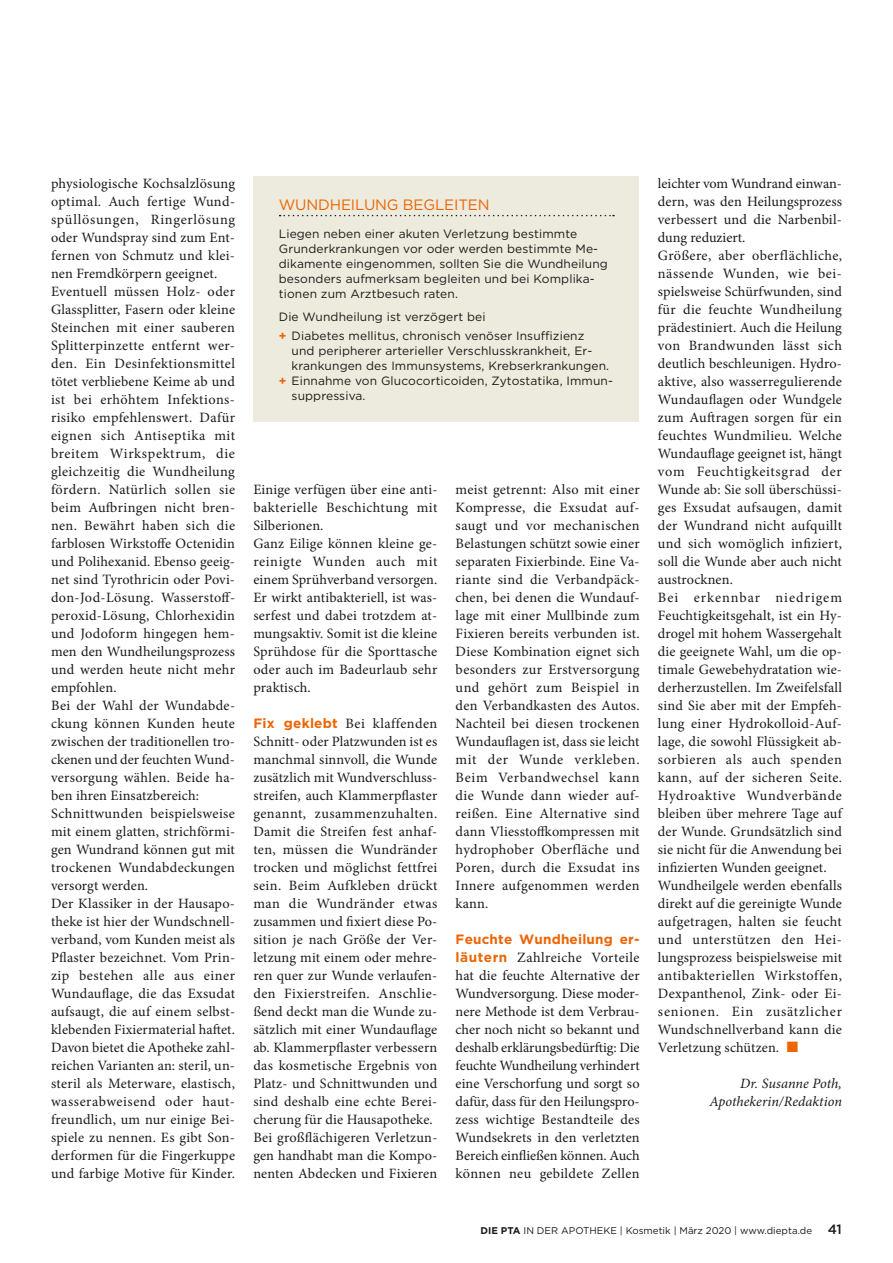
<style>
.page{position:relative;width:893px;height:1263px;background:#fff}
.page>*{position:absolute;margin:0;border:0;box-sizing:border-box;transform-origin:0 0}
.t1{font:15px "Gotham";letter-spacing:-.01em;color:#ec6502}
.t2{font:14.25px/18px "Minion Pro";letter-spacing:.015em;color:#1a1a18}
.t3{font:italic 14.25px/18px "Minion Pro";color:#1a1a18;text-align:right}
.t4{font:700 13.5px "Gotham";letter-spacing:.015em;color:#ec6502}
.t5{font:12px/15px "Gotham";letter-spacing:.01em;color:#1a1a18}
.t6{font:9.75px "Gotham";color:#1a1a18}
.s1{font-weight:700;color:#ec6502}
.s2{font-family:"Gotham";font-weight:700;font-size:13.5px;color:#ec6502}
.s3{color:#ec6502}
.s4{font-weight:700}
.s5{font-weight:500;font-size:13.5px}
</style>
<div class="page">
<div style="left:253px;top:176px;width:386px;height:246px;background:#edebdd"></div>
<svg style="left:280px;top:215px;width:334px;height:1px"></svg>
<p class="t2" style="left:51px;top:175px;width:186px">physiologische Kochsalzlösung optimal. Auch fertige Wund&shy;spüllösungen, Ringerlösung oder Wundspray sind zum Ent&shy;fernen von Schmutz und klei&shy;nen Fremdkörpern geeignet.<br>Eventuell müssen Holz- oder<br>Glassplitter, Fasern oder kleine<br>Steinchen mit einer sauberen<br>Splitterpinzette entfernt wer&shy;den. Ein Desinfektionsmittel tötet verbliebene Keime ab und ist bei erhöhtem Infektions&shy;risiko empfehlenswert. Dafür eignen sich Antiseptika mit breitem Wirkspektrum, die gleichzeitig die Wundheilung fördern. Natürlich sollen sie beim Aufbringen nicht bren&shy;nen. Bewährt haben sich die farblosen Wirkstoffe Octenidin und Polihexanid. Ebenso geeig&shy;net sind Tyrothricin oder Povi&shy;don-Jod-Lösung. Wasserstoff&shy;peroxid-Lösung, Chlorhexidin und Jodoform hingegen hem&shy;men den Wundheilungsprozess und werden heute nicht mehr empfohlen.<br>Bei der Wahl der Wundabde&shy;ckung können Kunden heute zwischen der traditionellen tro&shy;ckenen und der feuchten Wund&shy;versorgung wählen. Beide ha&shy;ben ihren Einsatzbereich:<br>Schnittwunden beispielsweise mit einem glatten, strichförmi&shy;gen Wundrand können gut mit trockenen Wundabdeckungen versorgt werden.<br>Der Klassiker in der Hausapo&shy;theke ist hier der Wundschnell&shy;verband, vom Kunden meist als<br>Pflaster bezeichnet. Vom Prin&shy;zip bestehen alle aus einer<br>Wundauflage, die das Exsudat aufsaugt, die auf einem selbst&shy;klebenden Fixiermaterial haftet.<br>Davon bietet die Apotheke zahl&shy;reichen Varianten an: steril, un&shy;steril als Meterware, elastisch, wasserabweisend oder haut&shy;freundlich, um nur einige Bei&shy;spiele zu nennen. Es gibt Son&shy;derformen für die Fingerkuppe und farbige Motive für Kinder.</p>
<p class="t1" style="left:279px;top:195px;width:212px">WUNDHEILUNG BEGLEITEN</p>
<p class="t5" style="left:279px;top:225px;width:331px">Liegen neben einer akuten Verletzung bestimmte Grunderkrankungen vor oder werden bestimmte Me&shy;dikamente eingenommen, sollten Sie die Wundheilung besonders aufmerksam begleiten und bei Komplika&shy;tionen zum Arztbesuch raten.</p>
<p class="t5" style="left:279px;top:307px;width:307px;line-height:19.2px">Die Wundheilung ist verzögert bei<br><span class="s1">+</span> Diabetes mellitus, chronisch venöser Insuffizienz</p>
<p class="t5" style="left:292px;top:343px;width:302px">und peripherer arterieller Verschlusskrankheit, Er-</p>
<p class="t5" style="left:292px;top:358px;width:319px">krankungen des Immunsystems, Krebserkrankungen.</p>
<p class="t5" style="left:279px;top:373px;width:336px"><span class="s1">+</span> Einnahme von Glucocorticoiden, Zytostatika, Immun-</p>
<p class="t5" style="left:292px;top:388px;width:75px">suppressiva.</p>
<p class="t2" style="left:253px;top:480px;width:186px">Einige verfügen über eine anti&shy;bakterielle Beschichtung mit<br>Silberionen.<br>Ganz Eilige können kleine ge&shy;reinigte Wunden auch mit einem Sprühverband versorgen.<br>Er wirkt antibakteriell, ist was&shy;serfest und dabei trotzdem at&shy;mungsaktiv. Somit ist die kleine<br>Sprühdose für die Sporttasche oder auch im Badeurlaub sehr praktisch.</p>
<p class="t2" style="left:253px;top:715px;width:186px"><span class="s2">Fix geklebt</span> Bei klaffenden<br>Schnitt- oder Platzwunden ist es manchmal sinnvoll, die Wunde zusätzlich mit Wundverschluss&shy;streifen, auch Klammerpflaster genannt, zusammenzuhalten.<br>Damit die Streifen fest anhaf&shy;ten, müssen die Wundränder trocken und möglichst fettfrei sein. Beim Aufkleben drückt man die Wundränder etwas zusammen und fixiert diese Po&shy;sition je nach Größe der Ver&shy;letzung mit einem oder mehre&shy;ren quer zur Wunde verlaufen&shy;den Fixierstreifen. Anschlie&shy;ßend deckt man die Wunde zu&shy;sätzlich mit einer Wundauflage ab. Klammerpflaster verbessern das kosmetische Ergebnis von<br>Platz- und Schnittwunden und sind deshalb eine echte Berei&shy;cherung für die Hausapotheke.<br>Bei großflächigeren Verletzun&shy;gen handhabt man die Kompo&shy;nenten Abdecken und Fixieren</p>
<p class="t2" style="left:456px;top:481px;width:186px;text-align:justify">meist getrennt: Also mit einer Kompresse, die Exsudat auf&shy;saugt und vor mechanischen Belastungen schützt sowie einer separaten Fixierbinde. Eine Va&shy;riante sind die Verbandpäck&shy;chen, bei denen die Wundauf&shy;lage mit einer Mullbinde zum Fixieren bereits verbunden ist.<br>Diese Kombination eignet sich besonders zur Erstversorgung und gehört zum Beispiel in den Verbandkasten des Autos.<br>Nachteil bei diesen trockenen Wundauflagen ist, dass sie leicht mit der Wunde verkleben.<br>Beim Verbandwechsel kann die Wunde dann wieder auf&shy;reißen. Eine Alternative sind dann Vliesstoffkompressen mit hydrophober Oberfläche und Poren, durch die Exsudat ins Innere aufgenommen werden kann.</p>
<p class="t4" style="left:456px;top:930px;width:185px">Feuchte Wundheilung er-</p>
<p class="t2" style="left:456px;top:949px;width:186px;text-align:justify"><span class="s2">läutern</span> Zahlreiche Vorteile hat die feuchte Alternative der Wundversorgung. Diese moder&shy;nere Methode ist dem Verbrau&shy;cher noch nicht so bekannt und deshalb erklärungsbedürftig: Die feuchte Wundheilung verhindert eine Verschorfung und sorgt so dafür, dass für den Heilungspro&shy;zess wichtige Bestandteile des Wundsekrets in den verletzten Bereich einfließen können. Auch können neu gebildete Zellen</p>
<p class="t2" style="left:658px;top:175px;width:186px">leichter vom Wundrand einwan&shy;dern, was den Heilungsprozess verbessert und die Narbenbil&shy;dung reduziert.<br>Größere, aber oberflächliche, nässende Wunden, wie bei&shy;spielsweise Schürfwunden, sind für die feuchte Wundheilung prädestiniert. Auch die Heilung von Brandwunden lässt sich deutlich beschleunigen. Hydro&shy;aktive, also wasserregulierende<br>Wundauflagen oder Wundgele zum Auftragen sorgen für ein feuchtes Wundmilieu. Welche<br>Wundauflage geeignet ist, hängt vom Feuchtigkeitsgrad der<br>Wunde ab: Sie soll überschüssi&shy;ges Exsudat aufsaugen, damit der Wundrand nicht aufquillt und sich womöglich infiziert, soll die Wunde aber auch nicht austrocknen.<br>Bei erkennbar niedrigem<br>Feuchtigkeitsgehalt, ist ein Hy&shy;drogel mit hohem Wassergehalt die geeignete Wahl, um die op&shy;timale Gewebehydratation wie&shy;derherzustellen. Im Zweifelsfall sind Sie aber mit der Empfeh&shy;lung einer Hydrokolloid-Auf&shy;lage, die sowohl Flüssigkeit ab&shy;sorbieren als auch spenden kann, auf der sicheren Seite.<br>Hydroaktive Wundverbände bleiben über mehrere Tage auf der Wunde. Grundsätzlich sind sie nicht für die Anwendung bei infizierten Wunden geeignet.<br>Wundheilgele werden ebenfalls direkt auf die gereinigte Wunde aufgetragen, halten sie feucht und unterstützen den Hei&shy;lungsprozess beispielsweise mit antibakteriellen Wirkstoffen,<br>Dexpanthenol, Zink- oder Ei&shy;senionen. Ein zusätzlicher<br>Wundschnellverband kann die<br>Verletzung schützen. <span class="s3">■</span></p>
<p class="t3" style="left:709px;top:1075px;width:134px">Dr. Susanne Poth,<br>Apothekerin/Redaktion</p>
<p class="t6" style="left:481px;top:1224px;width:363px"><span class="s4">DIE PTA</span> IN DER APOTHEKE | Kosmetik | März 2020 | www.diepta.de <span class="s5">41</span></p>
</div>
